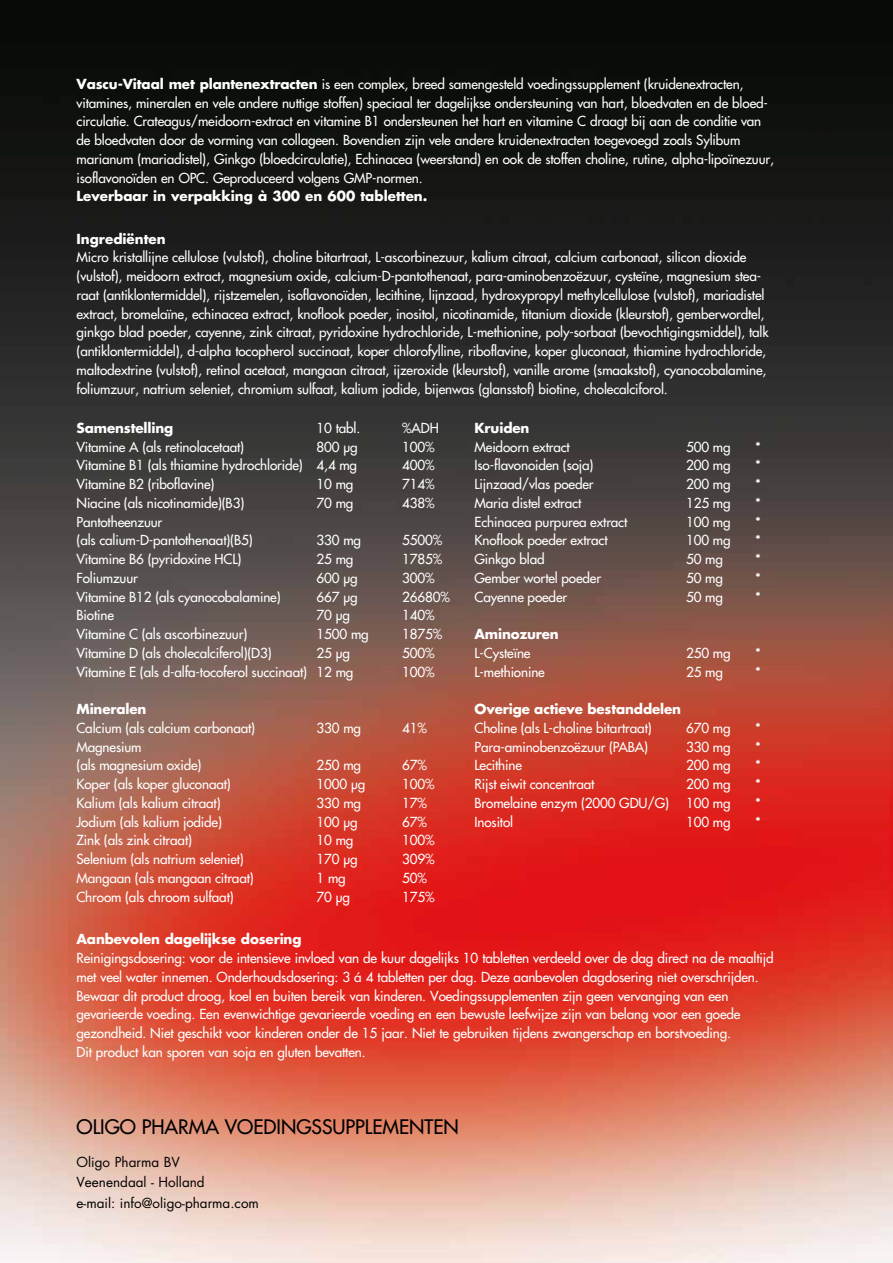
<style>
.page{position:relative;width:893px;height:1263px;background:#fff}
.page>*{position:absolute;margin:0;border:0;box-sizing:border-box;transform-origin:0 0}
.t1{font:19.5px "Futura";color:#000}
.t2{font:13.5px/18.8px "Futura";letter-spacing:-.01em;color:#fff}
.t3{font:700 13.5px "Futura";letter-spacing:-.01em;color:#fff}
.t4{font:13.5px/19.5px "Futura";color:#000}
.s1{font-weight:700}
</style>
<div class="page">
<img style="left:0;top:0;width:893px;height:1263px">
<p class="t2" style="left:77px;top:75px;width:699px"><span class="s1">Vascu-Vitaal met plantenextracten</span> is een complex, breed samengesteld voedingssupplement (kruidenextracten, vitamines, mineralen en vele andere nuttige stoffen) speciaal ter dagelijkse ondersteuning van hart, bloedvaten en de bloed&shy;circulatie. Crateagus/meidoorn-extract en vitamine B1 ondersteunen het hart en vitamine C draagt bij aan de conditie van de bloedvaten door de vorming van collageen. Bovendien zijn vele andere kruidenextracten toegevoegd zoals Sylibum marianum (mariadistel), Ginkgo (bloedcirculatie), Echinacea (weerstand) en ook de stoffen choline, rutine, alpha-lipoïnezuur, isoflavonoïden en OPC. Geproduceerd volgens GMP-normen.</p>
<p class="t3" style="left:77px;top:187px;width:352px">Leverbaar in verpakking à 300 en 600 tabletten.</p>
<p class="t3" style="left:77px;top:230px;width:91px">Ingrediënten</p>
<p class="t2" style="left:77px;top:248px;width:694px">Micro kristallijne cellulose (vulstof), choline bitartraat, L-ascorbinezuur, kalium citraat, calcium carbonaat, silicon dioxide (vulstof), meidoorn extract, magnesium oxide, calcium-D-pantothenaat, para-aminobenzoëzuur, cysteïne, magnesium stea&shy;raat (antiklontermiddel), rijstzemelen, isoflavonoïden, lecithine, lijnzaad, hydroxypropyl methylcellulose (vulstof), mariadistel extract, bromelaïne, echinacea extract, knoflook poeder, inositol, nicotinamide, titanium dioxide (kleurstof), gemberwordtel, ginkgo blad poeder, cayenne, zink citraat, pyridoxine hydrochloride, L-methionine, poly-sorbaat (bevochtigingsmiddel), talk (antiklontermiddel), d-alpha tocopherol succinaat, koper chlorofylline, riboflavine, koper gluconaat, thiamine hydrochloride, maltodextrine (vulstof), retinol acetaat, mangaan citraat, ijzeroxide (kleurstof), vanille arome (smaakstof), cyanocobalamine, foliumzuur, natrium seleniet, chromium sulfaat, kalium jodide, bijenwas (glansstof) biotine, cholecalciforol.</p>
<p class="t3" style="left:77px;top:419px;width:98px">Samenstelling</p>
<p class="t2" style="left:317px;top:419px;width:45px">10 tabl.</p>
<p class="t2" style="left:402px;top:419px;width:38px">%ADH</p>
<p class="t2" style="left:77px;top:437px;width:169px">Vitamine A (als retinolacetaat)</p>
<p class="t2" style="left:317px;top:437px;width:43px">800 µg</p>
<p class="t2" style="left:402px;top:437px;width:34px">100%</p>
<p class="t2" style="left:77px;top:456px;width:282px">Vitamine B1 (als thiamine hydrochloride) 4,4 mg</p>
<p class="t2" style="left:402px;top:456px;width:34px">400%</p>
<p class="t2" style="left:77px;top:475px;width:139px">Vitamine B2 (riboflavine)</p>
<p class="t2" style="left:317px;top:475px;width:38px">10 mg</p>
<p class="t2" style="left:402px;top:475px;width:34px">714%</p>
<p class="t2" style="left:77px;top:494px;width:169px">Niacine (als nicotinamide)(B3)</p>
<p class="t2" style="left:317px;top:494px;width:38px">70 mg</p>
<p class="t2" style="left:402px;top:494px;width:34px">438%</p>
<p class="t2" style="left:77px;top:512px;width:178px">Pantotheenzuur<br>(als calium-D-pantothenaat)(B5)</p>
<p class="t3" style="left:475px;top:419px;width:56px">Kruiden</p>
<p class="t2" style="left:475px;top:437px;width:97px">Meidoorn extract</p>
<p class="t2" style="left:686px;top:437px;width:46px">500 mg</p>
<p class="t2" style="left:755px;top:437px;width:7px">*</p>
<p class="t2" style="left:475px;top:456px;width:121px">Iso-flavonoiden (soja)</p>
<p class="t2" style="left:686px;top:456px;width:46px">200 mg</p>
<p class="t2" style="left:755px;top:456px;width:7px">*</p>
<p class="t2" style="left:475px;top:475px;width:121px">Lijnzaad/vlas poeder</p>
<p class="t2" style="left:686px;top:475px;width:46px">200 mg</p>
<p class="t2" style="left:755px;top:475px;width:7px">*</p>
<p class="t2" style="left:475px;top:494px;width:108px">Maria distel extract</p>
<p class="t2" style="left:686px;top:494px;width:46px">125 mg</p>
<p class="t2" style="left:755px;top:494px;width:7px">*</p>
<p class="t2" style="left:475px;top:512px;width:154px">Echinacea purpurea extract</p>
<p class="t2" style="left:686px;top:512px;width:46px">100 mg</p>
<p class="t2" style="left:755px;top:512px;width:7px">*</p>
<p class="t2" style="left:475px;top:531px;width:135px">Knoflook poeder extract</p>
<p class="t2" style="left:686px;top:531px;width:46px">100 mg</p>
<p class="t2" style="left:755px;top:531px;width:7px">*</p>
<p class="t2" style="left:475px;top:550px;width:72px">Ginkgo blad</p>
<p class="t2" style="left:686px;top:550px;width:38px">50 mg</p>
<p class="t2" style="left:755px;top:550px;width:7px">*</p>
<p class="t2" style="left:475px;top:569px;width:128px">Gember wortel poeder</p>
<p class="t2" style="left:686px;top:569px;width:38px">50 mg</p>
<p class="t2" style="left:755px;top:569px;width:7px">*</p>
<p class="t2" style="left:475px;top:587px;width:94px">Cayenne poeder</p>
<p class="t2" style="left:686px;top:587px;width:38px">50 mg</p>
<p class="t2" style="left:755px;top:587px;width:7px">*</p>
<p class="t3" style="left:475px;top:625px;width:86px">Aminozuren</p>
<p class="t2" style="left:475px;top:644px;width:58px">L-Cysteïne</p>
<p class="t2" style="left:686px;top:644px;width:46px">250 mg</p>
<p class="t2" style="left:755px;top:644px;width:7px">*</p>
<p class="t2" style="left:475px;top:662px;width:72px">L-methionine</p>
<p class="t2" style="left:686px;top:662px;width:38px">25 mg</p>
<p class="t2" style="left:755px;top:662px;width:7px">*</p>
<p class="t3" style="left:475px;top:700px;width:208px">Overige actieve bestanddelen</p>
<p class="t2" style="left:475px;top:719px;width:179px">Choline (als L-choline bitartraat)</p>
<p class="t2" style="left:686px;top:719px;width:46px">670 mg</p>
<p class="t2" style="left:755px;top:719px;width:7px">*</p>
<p class="t2" style="left:475px;top:737px;width:175px">Para-aminobenzoëzuur (PABA)</p>
<p class="t2" style="left:686px;top:737px;width:46px">330 mg</p>
<p class="t2" style="left:755px;top:737px;width:7px">*</p>
<p class="t2" style="left:475px;top:756px;width:49px">Lecithine</p>
<p class="t2" style="left:686px;top:756px;width:46px">200 mg</p>
<p class="t2" style="left:755px;top:756px;width:7px">*</p>
<p class="t2" style="left:475px;top:775px;width:121px">Rijst eiwit concentraat</p>
<p class="t2" style="left:686px;top:775px;width:46px">200 mg</p>
<p class="t2" style="left:755px;top:775px;width:7px">*</p>
<p class="t2" style="left:475px;top:794px;width:196px">Bromelaine enzym (2000 GDU/G)</p>
<p class="t2" style="left:686px;top:794px;width:46px">100 mg</p>
<p class="t2" style="left:755px;top:794px;width:7px">*</p>
<p class="t2" style="left:475px;top:812px;width:40px">Inositol</p>
<p class="t2" style="left:686px;top:812px;width:46px">100 mg</p>
<p class="t2" style="left:755px;top:812px;width:7px">*</p>
<p class="t2" style="left:317px;top:531px;width:46px">330 mg</p>
<p class="t2" style="left:402px;top:531px;width:42px">5500%</p>
<p class="t2" style="left:77px;top:550px;width:166px">Vitamine B6 (pyridoxine HCL)</p>
<p class="t2" style="left:317px;top:550px;width:38px">25 mg</p>
<p class="t2" style="left:402px;top:550px;width:42px">1785%</p>
<p class="t2" style="left:77px;top:569px;width:63px">Foliumzuur</p>
<p class="t2" style="left:317px;top:569px;width:43px">600 µg</p>
<p class="t2" style="left:402px;top:569px;width:34px">300%</p>
<p class="t2" style="left:77px;top:587px;width:206px">Vitamine B12 (als cyanocobalamine)</p>
<p class="t2" style="left:317px;top:587px;width:43px">667 µg</p>
<p class="t2" style="left:402px;top:587px;width:49px">26680%</p>
<p class="t2" style="left:77px;top:606px;width:39px">Biotine</p>
<p class="t2" style="left:317px;top:606px;width:35px">70 µg</p>
<p class="t2" style="left:402px;top:606px;width:34px">140%</p>
<p class="t2" style="left:77px;top:625px;width:172px">Vitamine C (als ascorbinezuur)</p>
<p class="t2" style="left:317px;top:625px;width:54px">1500 mg</p>
<p class="t2" style="left:402px;top:625px;width:42px">1875%</p>
<p class="t2" style="left:77px;top:644px;width:197px">Vitamine D (als cholecalciferol)(D3)</p>
<p class="t2" style="left:317px;top:644px;width:35px">25 µg</p>
<p class="t2" style="left:402px;top:644px;width:34px">500%</p>
<p class="t2" style="left:77px;top:662px;width:278px">Vitamine E (als d-alfa-tocoferol succinaat) 12 mg</p>
<p class="t2" style="left:402px;top:662px;width:34px">100%</p>
<p class="t3" style="left:77px;top:700px;width:71px">Mineralen</p>
<p class="t2" style="left:77px;top:719px;width:180px">Calcium (als calcium carbonaat)</p>
<p class="t2" style="left:317px;top:719px;width:46px">330 mg</p>
<p class="t2" style="left:402px;top:719px;width:26px">41%</p>
<p class="t2" style="left:77px;top:737px;width:126px">Magnesium<br>(als magnesium oxide)</p>
<p class="t2" style="left:317px;top:756px;width:46px">250 mg</p>
<p class="t2" style="left:402px;top:756px;width:26px">67%</p>
<p class="t2" style="left:77px;top:775px;width:156px">Koper (als koper gluconaat)</p>
<p class="t2" style="left:317px;top:775px;width:50px">1000 µg</p>
<p class="t2" style="left:402px;top:775px;width:34px">100%</p>
<p class="t2" style="left:77px;top:794px;width:146px">Kalium (als kalium citraat)</p>
<p class="t2" style="left:317px;top:794px;width:46px">330 mg</p>
<p class="t2" style="left:402px;top:794px;width:26px">17%</p>
<p class="t2" style="left:77px;top:812px;width:147px">Jodium (als kalium jodide)</p>
<p class="t2" style="left:317px;top:812px;width:43px">100 µg</p>
<p class="t2" style="left:402px;top:812px;width:26px">67%</p>
<p class="t2" style="left:77px;top:831px;width:117px">Zink (als zink citraat)</p>
<p class="t2" style="left:317px;top:831px;width:38px">10 mg</p>
<p class="t2" style="left:402px;top:831px;width:34px">100%</p>
<p class="t2" style="left:77px;top:850px;width:169px">Selenium (als natrium seleniet)</p>
<p class="t2" style="left:317px;top:850px;width:43px">170 µg</p>
<p class="t2" style="left:402px;top:850px;width:34px">309%</p>
<p class="t2" style="left:77px;top:869px;width:179px">Mangaan (als mangaan citraat)</p>
<p class="t2" style="left:317px;top:869px;width:31px">1 mg</p>
<p class="t2" style="left:402px;top:869px;width:26px">50%</p>
<p class="t2" style="left:77px;top:887px;width:159px">Chroom (als chroom sulfaat)</p>
<p class="t2" style="left:317px;top:887px;width:35px">70 µg</p>
<p class="t2" style="left:402px;top:887px;width:34px">175%</p>
<p class="t3" style="left:77px;top:930px;width:226px">Aanbevolen dagelijkse dosering</p>
<p class="t2" style="left:77px;top:949px;width:699px">Reinigingsdosering: voor de intensieve invloed van de kuur dagelijks 10 tabletten verdeeld over de dag direct na de maaltijd met veel water innemen. Onderhoudsdosering: 3 á 4 tabletten per dag. Deze aanbevolen dagdosering niet overschrijden.<br>Bewaar dit product droog, koel en buiten bereik van kinderen. Voedingssupplementen zijn geen vervanging van een gevarieerde voeding. Een evenwichtige gevarieerde voeding en een bewuste leefwijze zijn van belang voor een goede gezondheid. Niet geschikt voor kinderen onder de 15 jaar. Niet te gebruiken tijdens zwangerschap en borstvoeding.<br>Dit product kan sporen van soja en gluten bevatten.</p>
<h1 class="t1" style="left:77px;top:1115px;width:384px">OLIGO PHARMA VOEDINGSSUPPLEMENTEN</h1>
<p class="t4" style="left:77px;top:1152px;width:130px">Oligo Pharma BV<br>Veenendaal - Holland</p>
<p class="t4" style="left:77px;top:1193px;width:184px">e-mail: info@oligo-pharma.com</p>
</div>
